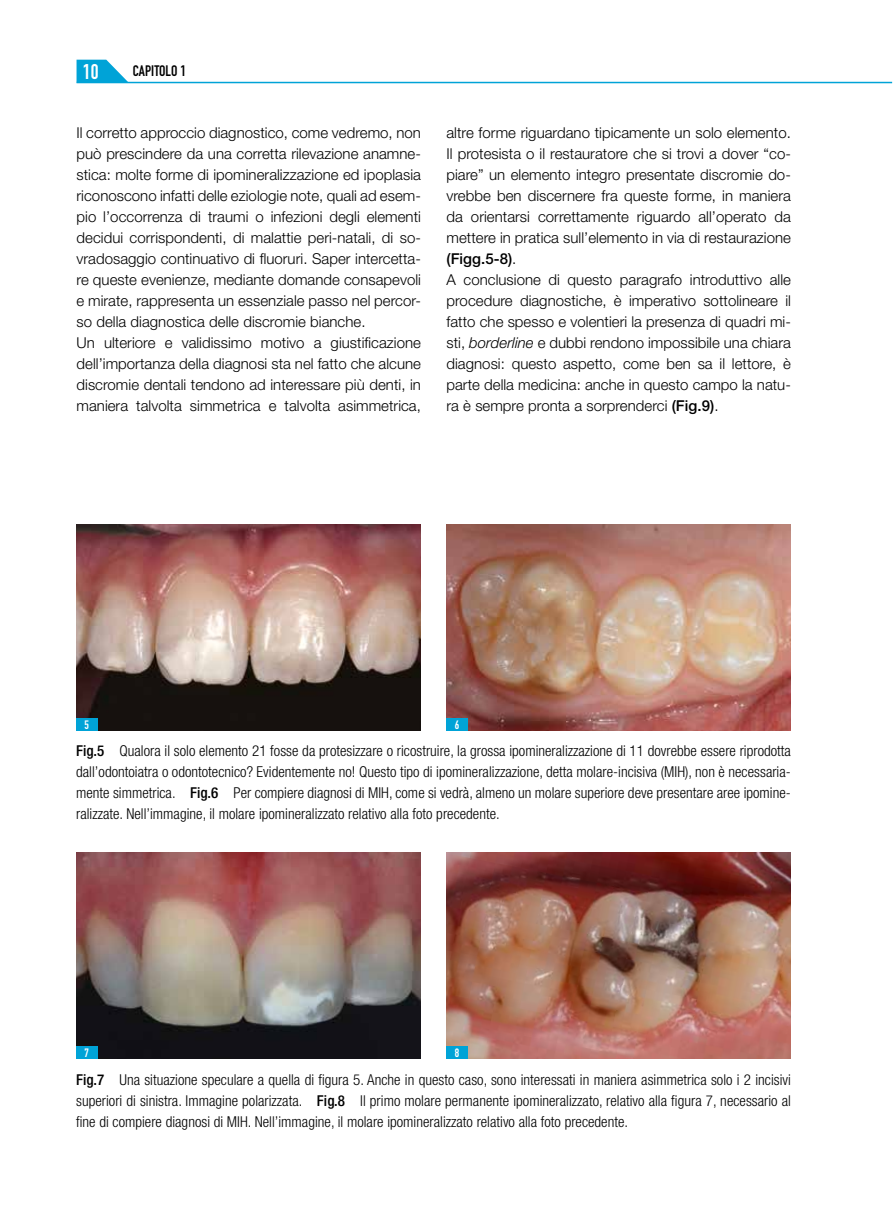
<style>
.page{position:relative;width:893px;height:1212px;background:#fff}
.page>*{position:absolute;margin:0;border:0;box-sizing:border-box;transform-origin:0 0}
.t1{font:700 21px "DIN Condensed";color:#fff}
.t2{font:300 15px/21px "Helvetica Neue LT Std";letter-spacing:.005em;color:#000}
.t3{font:300 condensed 15px/21px "Helvetica Neue LT Std";letter-spacing:.005em;color:#000;text-align:justify}
.t4{font:700 15px "DIN Condensed";letter-spacing:.005em;color:#000}
.t5{font:700 12px "DIN Condensed";color:#fff}
.s1{font-weight:500}
.s2{font-style:italic}
</style>
<div class="page">
<hr style="left:77px;top:82px;width:815px;height:1px;background:#00a3d7">
<svg style="left:77px;top:60px;width:52px;height:22px"></svg>
<img style="left:77px;top:524px;width:344px;height:206px">
<img style="left:77px;top:853px;width:344px;height:206px">
<img style="left:447px;top:524px;width:344px;height:206px">
<img style="left:447px;top:853px;width:344px;height:206px">
<div style="left:76px;top:718px;width:21px;height:13px;background:#00a3d7"></div>
<div style="left:76px;top:1046px;width:21px;height:13px;background:#00a3d7"></div>
<div style="left:446px;top:718px;width:22px;height:13px;background:#00a3d7"></div>
<div style="left:446px;top:1046px;width:22px;height:13px;background:#00a3d7"></div>
<h1 class="t1" style="left:83px;top:57px;width:17px">10</h1>
<p class="t4" style="left:133px;top:60px;width:55px">CAPITOLO 1</p>
<p class="t2" style="left:77px;top:122px;width:346px">Il corretto approccio diagnostico, come vedremo, non può prescindere da una corretta rilevazione anamne&shy;stica: molte forme di ipomineralizzazione ed ipoplasia riconoscono infatti delle eziologie note, quali ad esem&shy;pio l’occorrenza di traumi o infezioni degli elementi decidui corrispondenti, di malattie peri-natali, di so&shy;vradosaggio continuativo di fluoruri. Saper intercetta&shy;re queste evenienze, mediante domande consapevoli e mirate, rappresenta un essenziale passo nel percor&shy;so della diagnostica delle discromie bianche.<br>Un ulteriore e validissimo motivo a giustificazione dell’importanza della diagnosi sta nel fatto che alcune discromie dentali tendono ad interessare più denti, in maniera talvolta simmetrica e talvolta asimmetrica,</p>
<p class="t2" style="left:446px;top:122px;width:346px">altre forme riguardano tipicamente un solo elemento.<br>Il protesista o il restauratore che si trovi a dover “co&shy;piare” un elemento integro presentate discromie do&shy;vrebbe ben discernere fra queste forme, in maniera da orientarsi correttamente riguardo all’operato da mettere in pratica sull’elemento in via di restaurazione <span class="s1">(Figg.5-8)</span>.<br>A conclusione di questo paragrafo introduttivo alle procedure diagnostiche, è imperativo sottolineare il fatto che spesso e volentieri la presenza di quadri mi&shy;sti, <span class="s2">borderline</span> e dubbi rendono impossibile una chiara diagnosi: questo aspetto, come ben sa il lettore, è parte della medicina: anche in questo campo la natu&shy;ra è sempre pronta a sorprenderci <span class="s1">(Fig.9)</span>.</p>
<p class="t5" style="left:85px;top:716px;width:6px">5</p>
<p class="t5" style="left:455px;top:716px;width:6px">6</p>
<p class="t3" style="left:76px;top:740px;width:716px"><span class="s1">Fig.5</span> Qualora il solo elemento 21 fosse da protesizzare o ricostruire, la grossa ipomineralizzazione di 11 dovrebbe essere riprodotta dall’odontoiatra o odontotecnico? Evidentemente no! Questo tipo di ipomineralizzazione, detta molare-incisiva (MIH), non è necessaria&shy;mente simmetrica. <span class="s1">Fig.6</span> Per compiere diagnosi di MIH, come si vedrà, almeno un molare superiore deve presentare aree ipomine&shy;ralizzate. Nell’immagine, il molare ipomineralizzato relativo alla foto precedente.</p>
<p class="t5" style="left:85px;top:1045px;width:6px">7</p>
<p class="t5" style="left:455px;top:1045px;width:6px">8</p>
<p class="t3" style="left:76px;top:1068px;width:716px"><span class="s1">Fig.7</span> Una situazione speculare a quella di figura 5. Anche in questo caso, sono interessati in maniera asimmetrica solo i 2 incisivi superiori di sinistra. Immagine polarizzata. <span class="s1">Fig.8</span> Il primo molare permanente ipomineralizzato, relativo alla figura 7, necessario al fine di compiere diagnosi di MIH. Nell’immagine, il molare ipomineralizzato relativo alla foto precedente.</p>
</div>
